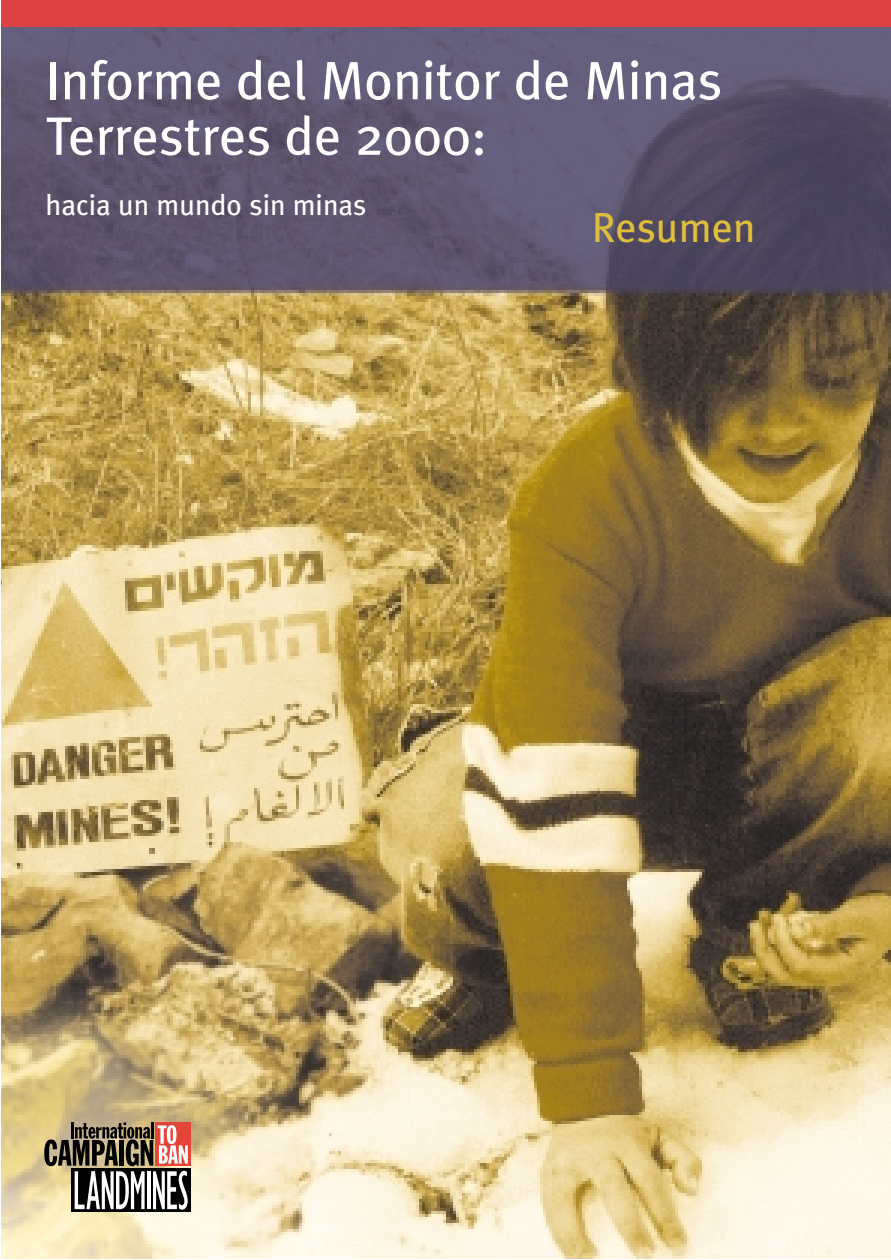
<style>
.page{position:relative;width:891px;height:1260px;background:#fff}
.page>*{position:absolute;margin:0;border:0;box-sizing:border-box;transform-origin:0 0}
.t1{font:54px/55.5px "Meta Plus";color:#fff}
.t2{font:42px "Meta Plus";color:#debe3b}
.t3{font:29.1px "Meta Plus";color:#fff}
</style>
<div class="page">
<img style="left:2px;top:26px;width:889px;height:1232px">
<div style="left:71px;top:1168px;width:120px;height:44px;background:#000"></div>
<div style="left:155px;top:1122px;width:36px;height:43px;background:#e54538"></div>
<svg style="left:44px;top:1122px;width:144px;height:88px"></svg>
<div style="left:2px;top:0;width:889px;height:26px;background:#dd4144"></div>
<p class="t1" style="left:46px;top:57px;width:678px">Informe del Monitor de Minas<br>Terrestres de 2000:</p>
<p class="t3" style="left:46px;top:193px;width:322px">hacia un mundo sin minas</p>
<p class="t2" style="left:592px;top:211px;width:165px">Resumen</p>
</div>
